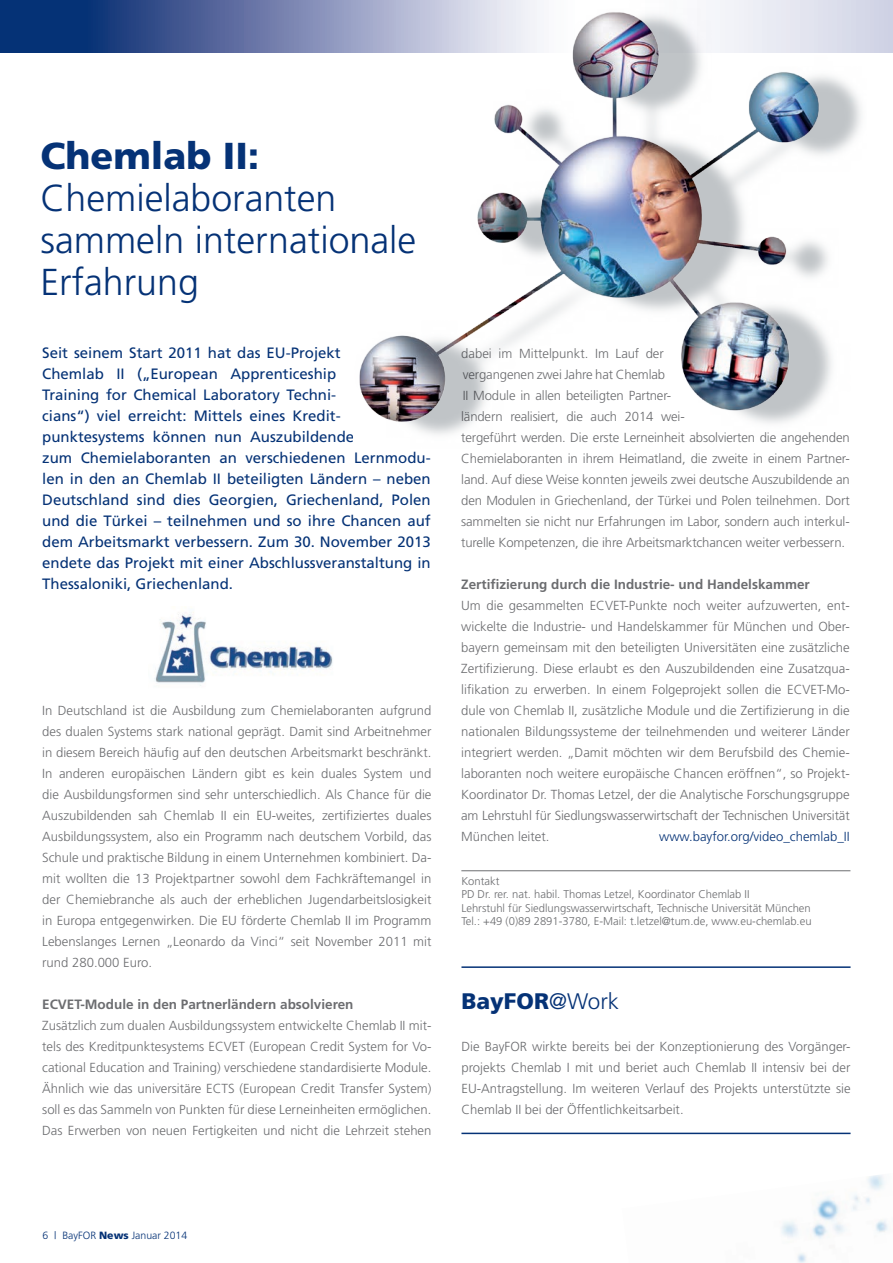
<style>
.page{position:relative;width:893px;height:1263px;background:#fff}
.page>*{position:absolute;margin:0;border:0;box-sizing:border-box;transform-origin:0 0}
.t1{font:300 37.5px/42px "Frutiger";color:#053276}
.t2{font:900 37.5px "Frutiger";color:#053276}
.t3{font:900 22.5px "Frutiger";color:#053276}
.t4{font:15px/21px "Frutiger";color:#053276}
.t5{font:700 13.5px "Frutiger";color:#6c6d70}
.t6{font:300 13.2px/21px "Frutiger";letter-spacing:-.01em;color:#6c6d70;text-align:justify}
.t7{font:300 13.2px "Frutiger";color:#053276}
.t8{font:300 11.25px/13.5px "Frutiger";color:#6c6d70}
.t9{font:300 10.5px "Frutiger";color:#053276}
.s1{font-weight:300}
.s2{font-weight:900}
</style>
<div class="page">
<img style="left:781px;top:1175px;width:107px;height:88px">
<svg style="left:0;top:0;width:346px;height:53px;background:#3f5891"></svg>
<hr style="left:461px;top:966px;width:389px;height:2px;background:#053276">
<hr style="left:461px;top:1133px;width:389px;height:1px;background:#053276">
<hr style="left:461px;top:870px;width:389px;height:1px;background:#6c6d70">
<img style="left:154px;top:612px;width:179px;height:74px">
<img style="left:346px;top:0;width:547px;height:435px">
<h1 class="t2" style="left:40px;top:133px;width:220px">Chemlab II:</h1>
<h1 class="t1" style="left:40px;top:177px;width:377px">Chemielaboranten sammeln internationale<br>Erfahrung</h1>
<p class="t4" style="left:42px;top:342px;width:390px">Seit seinem Start 2011 hat das EU-Projekt<br>Chemlab II („European Apprenticeship<br>Training for Chemical Laboratory Techni-<br>cians“) viel erreicht: Mittels eines Kredit&shy;punktesystems können nun Auszubildende<br>zum Chemielaboranten an verschiedenen Lernmodu&shy;len in den an Chemlab II beteiligten Ländern – neben Deutschland sind dies Georgien, Griechenland, Polen und die Türkei – teilnehmen und so ihre Chancen auf dem Arbeitsmarkt verbessern. Zum 30. November 2013 endete das Projekt mit einer Abschlussveranstaltung in Thessaloniki, Griechenland.</p>
<p class="t6" style="left:42px;top:700px;width:391px">In Deutschland ist die Ausbildung zum Chemielaboranten aufgrund des dualen Systems stark national geprägt. Damit sind Arbeitnehmer in diesem Bereich häufig auf den deutschen Arbeitsmarkt beschränkt.<br>In anderen europäischen Ländern gibt es kein duales System und die Ausbildungsformen sind sehr unterschiedlich. Als Chance für die Auszubildenden sah Chemlab II ein EU-weites, zertifiziertes duales Ausbildungssystem, also ein Programm nach deutschem Vorbild, das Schule und praktische Bildung in einem Unternehmen kombiniert. Da&shy;mit wollten die 13 Projektpartner sowohl dem Fachkräftemangel in der Chemiebranche als auch der erheblichen Jugendarbeitslosigkeit in Europa entgegenwirken. Die EU förderte Chemlab II im Programm Lebenslanges Lernen „Leonardo da Vinci“ seit November 2011 mit rund 280.000 Euro.</p>
<p class="t5" style="left:42px;top:996px;width:313px">ECVET-Module in den Partnerländern absolvieren</p>
<p class="t6" style="left:42px;top:1015px;width:391px">Zusätzlich zum dualen Ausbildungssystem entwickelte Chemlab II mit&shy;tels des Kreditpunktesystems ECVET (European Credit System for Vo&shy;cational Education and Training) verschiedene standardisierte Module.<br>Ähnlich wie das universitäre ECTS (European Credit Transfer System) soll es das Sammeln von Punkten für diese Lerneinheiten ermöglichen.<br>Das Erwerben von neuen Fertigkeiten und nicht die Lehrzeit stehen</p>
<p class="t6" style="left:461px;top:343px;width:390px;text-align:left">dabei im Mittelpunkt. Im Lauf der<br>vergangenen zwei Jahre hat Chemlab<br>II Module in allen beteiligten Partner-<br>ländern realisiert, die auch 2014 wei-<br>tergeführt werden. Die erste Lerneinheit absolvierten die angehenden Chemielaboranten in ihrem Heimatland, die zweite in einem Partner&shy;land. Auf diese Weise konnten jeweils zwei deutsche Auszubildende an den Modulen in Griechenland, der Türkei und Polen teilnehmen. Dort sammelten sie nicht nur Erfahrungen im Labor, sondern auch interkul&shy;turelle Kompetenzen, die ihre Arbeitsmarktchancen weiter verbessern.</p>
<p class="t5" style="left:461px;top:576px;width:350px">Zertifizierung durch die Industrie- und Handelskammer</p>
<p class="t6" style="left:461px;top:595px;width:390px">Um die gesammelten ECVET-Punkte noch weiter aufzuwerten, ent&shy;wickelte die Industrie- und Handelskammer für München und Ober&shy;bayern gemeinsam mit den beteiligten Universitäten eine zusätzliche Zertifizierung. Diese erlaubt es den Auszubildenden eine Zusatzqua&shy;lifikation zu erwerben. In einem Folgeprojekt sollen die ECVET-Mo&shy;dule von Chemlab II, zusätzliche Module und die Zertifizierung in die nationalen Bildungssysteme der teilnehmenden und weiterer Länder integriert werden. „Damit möchten wir dem Berufsbild des Chemie&shy;laboranten noch weitere europäische Chancen eröffnen“, so Projekt-Koordinator Dr. Thomas Letzel, der die Analytische Forschungsgruppe am Lehrstuhl für Siedlungswasserwirtschaft der Technischen Universität München leitet.</p>
<p class="t7" style="left:659px;top:829px;width:192px">www.bayfor.org/video_chemlab_II</p>
<p class="t8" style="left:461px;top:874px;width:352px">Kontakt<br>PD Dr. rer. nat. habil. Thomas Letzel, Koordinator Chemlab II<br>Lehrstuhl für Siedlungswasserwirtschaft, Technische Universität München Tel.: +49 (0)89 2891-3780, E-Mail: t.letzel@tum.de, www.eu-chemlab.eu</p>
<h2 class="t3" style="left:461px;top:988px;width:159px">BayFOR<span class="s1">@Work</span></h2>
<p class="t6" style="left:461px;top:1036px;width:391px">Die BayFOR wirkte bereits bei der Konzeptionierung des Vorgänger&shy;projekts Chemlab I mit und beriet auch Chemlab II intensiv bei der EU-Antragstellung. Im weiteren Verlauf des Projekts unterstützte sie Chemlab II bei der Öffentlichkeitsarbeit.</p>
<p class="t9" style="left:43px;top:1230px;width:146px">6 | BayFOR <span class="s2">News</span> Januar 2014</p>
</div>
